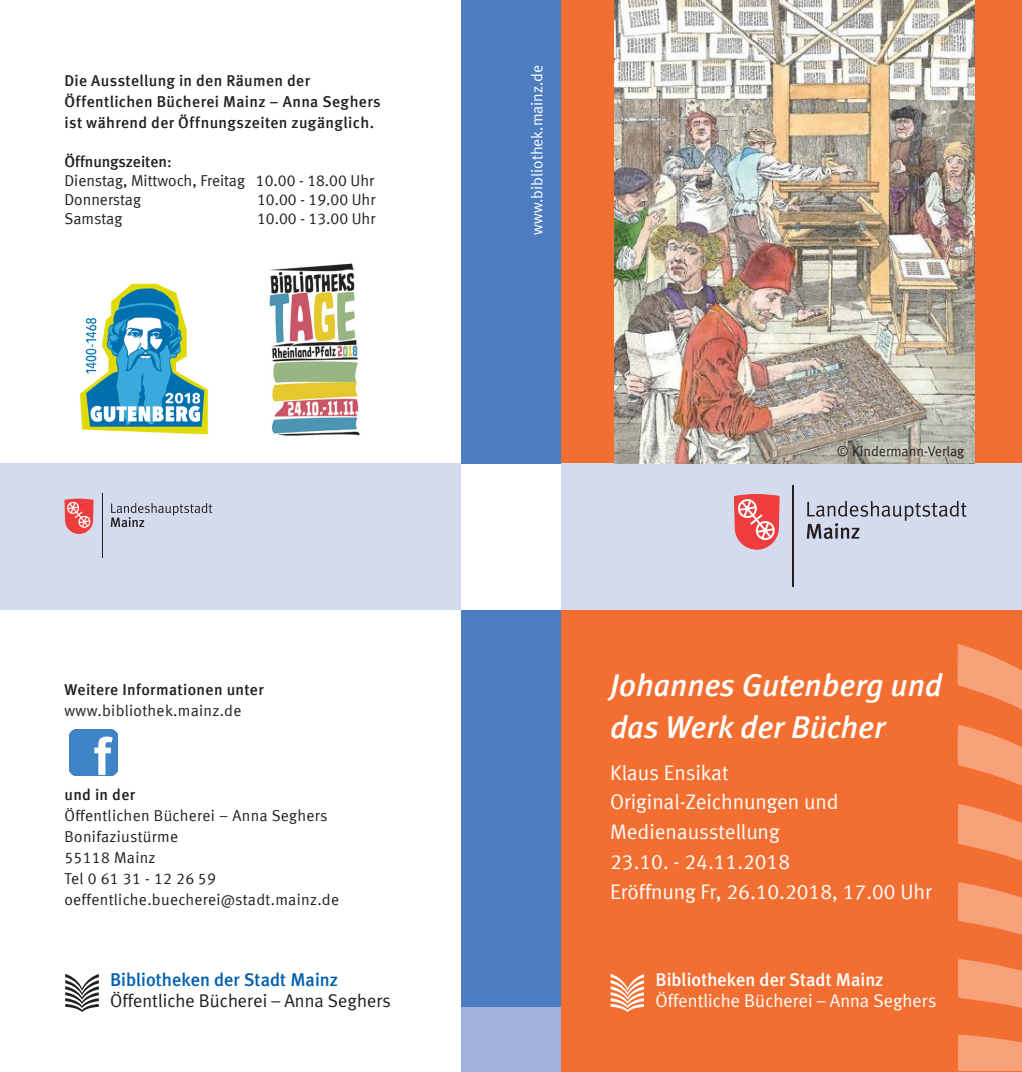
<style>
.page{position:relative;width:1022px;height:1072px;background:#fff}
.page>*{position:absolute;margin:0;border:0;box-sizing:border-box;transform-origin:0 0}
.t1{font:italic 700 31.5px/42px "Mainz Meta";color:#fff}
.t2{font:21px/29.8px "Mainz Meta";color:#fff}
.t3{font:18.38px "Meta Plus Normal";color:#fff}
.t4{font:18.38px "Meta Plus Normal";color:#231f20}
.t5{font:500 18.38px "Meta Plus";color:#fff}
.t6{font:500 18.38px "Meta Plus";color:#0160ae}
.t7{font:15.75px/21px "Mainz Meta";letter-spacing:.015em;color:#231f20}
.t8{font:700 15.75px/21px "Mainz Meta";letter-spacing:.02em;color:#231f20}
.t9{font:15.75px "Mainz Meta";color:#fff}
.t10{font:700 15.75px "Mainz Meta";letter-spacing:-.005em;color:#231f20}
.t11{font:14px "Mainz Meta";color:#231f20}
</style>
<div class="page">
<div style="left:561px;top:0;width:461px;height:1071px;background:#f36e31"></div>
<div style="left:0;top:463px;width:1022px;height:147px;background:#d4dbee"></div>
<svg style="left:807px;top:501px;width:160px;height:38px"></svg>
<hr style="left:793px;top:485px;width:1px;height:102px;background:#231f20">
<svg style="left:734px;top:494px;width:46px;height:55px;background:#ed6e6f"></svg>
<svg style="left:111px;top:503px;width:101px;height:24px"></svg>
<hr style="left:102px;top:493px;width:1px;height:64px;background:#231f20">
<svg style="left:64px;top:498px;width:30px;height:36px"></svg>
<div style="left:461px;top:610px;width:100px;height:453px;background:#4d7dc0"></div>
<div style="left:461px;top:463px;width:100px;height:147px;background:#fff"></div>
<div style="left:461px;top:1007px;width:100px;height:64px;background:#a0b2db"></div>
<div style="left:461px;top:0;width:100px;height:463px;background:#4d7dc0"></div>
<svg style="left:611px;top:974px;width:33px;height:38px"></svg>
<svg style="left:957px;top:644px;width:65px;height:426px"></svg>
<svg style="left:65px;top:974px;width:33px;height:38px"></svg>
<img style="left:615px;top:0;width:359px;height:463px">
<img style="left:69px;top:729px;width:49px;height:47px">
<img style="left:79px;top:283px;width:129px;height:152px">
<img style="left:269px;top:263px;width:91px;height:173px">
<p class="t8" style="left:64px;top:69px;width:318px">Die Ausstellung in den Räumen der<br>Öffentlichen Bücherei Mainz – Anna Seghers ist während der Öffnungszeiten zugänglich.</p>
<p class="t10" style="left:64px;top:153px;width:109px">Öffnungszeiten:</p>
<p class="t7" style="left:64px;top:171px;width:311px;line-height:18.9px">Dienstag, Mittwoch, Freitag 10.00 - 18.00 Uhr<br>Donnerstag</p>
<p class="t7" style="left:257px;top:189px;width:120px">10.00 - 19.00 Uhr</p>
<p class="t7" style="left:64px;top:208px;width:59px">Samstag</p>
<p class="t7" style="left:257px;top:208px;width:120px">10.00 - 13.00 Uhr</p>
<p class="t8" style="left:64px;top:678px;width:201px">Weitere Informationen unter</p>
<p class="t7" style="left:64px;top:699px;width:178px">www.bibliothek.mainz.de</p>
<p class="t8" style="left:64px;top:783px;width:72px">und in der</p>
<p class="t7" style="left:64px;top:804px;width:276px">Öffentlichen Bücherei – Anna Seghers<br>Bonifaziustürme<br>55118 Mainz<br>Tel 0 61 31 - 12 26 59 oeffentliche.buecherei@stadt.mainz.de</p>
<p class="t6" style="left:118px;top:968px;width:229px">Bibliotheken der Stadt Mainz</p>
<p class="t4" style="left:118px;top:989px;width:282px">Öffentliche Bücherei – Anna Seghers</p>
<p class="t6" style="left:110px;top:969px;width:229px">Bibliotheken der Stadt Mainz</p>
<p class="t4" style="left:110px;top:990px;width:282px">Öffentliche Bücherei – An a Seghers</p>
<p class="t9" style="left:528px;top:235px;width:172px;rotate:-90deg">www.bibliothek.mainz.de</p>
<p class="t11" style="left:837px;top:443px;width:129px">© Kindermann-Verlag</p>
<h1 class="t1" style="left:610px;top:663px;width:333px">Johannes Gutenberg und das Werk der Bücher</h1>
<h2 class="t2" style="left:610px;top:757px;width:323px">Klaus Ensikat<br>Original-Zeichnungen und<br>Medienausstellung<br>23.10. - 24.11.2018<br>Eröffnung Fr, 26.10.2018, 17.00 Uhr</h2>
<p class="t5" style="left:664px;top:968px;width:229px">Bibliotheken der Stadt Mainz</p>
<p class="t3" style="left:664px;top:989px;width:282px">Öffentliche Bücherei – Anna Seghers</p>
<p class="t5" style="left:655px;top:969px;width:229px">Bibliotheken der Stadt Mainz</p>
<p class="t3" style="left:655px;top:990px;width:282px">Öffentliche Bücherei – An a Seghers</p>
</div>
